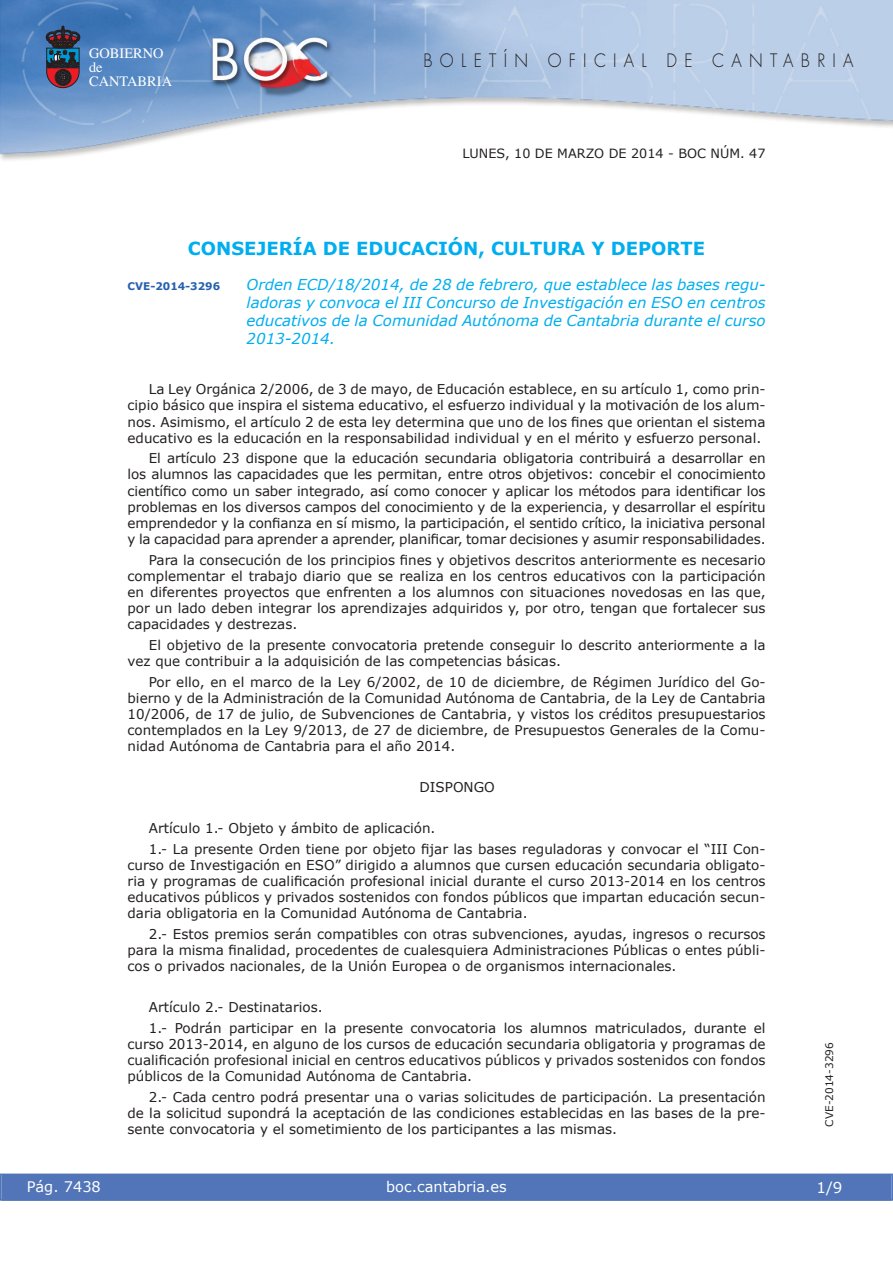
<style>
.page{position:relative;width:893px;height:1263px;background:#fff}
.page>*{position:absolute;margin:0;border:0;box-sizing:border-box;transform-origin:0 0}
.t1{font:700 18px "Verdana";color:#00aeef}
.t2{font:300 18px "Futura";letter-spacing:.45em;color:#231f20;scale:.9 1}
.t3{font:italic 15px/18px "Verdana";color:#00aeef;text-align:justify}
.t4{font:15px "Verdana";color:#fff}
.t5{font:14.55px "Verdana";color:#fff}
.t6{font:14.4px/14.1px "Times";color:#fff}
.t7{font:13.5px/16.2px "Verdana";color:#231f20;text-align:justify}
.t8{font:12.75px "Verdana";color:#231f20}
.t9{font:10.5px "Verdana";color:#231f20}
.t10{font:700 10.5px "Verdana";color:#2561ad}
</style>
<div class="page">
<img style="left:0;top:0;width:893px;height:161px">
<svg style="left:46px;top:26px;width:34px;height:62px;background:#464054"></svg>
<div style="left:1px;top:1174px;width:890px;height:27px;background:#5175b8"></div>
<div style="left:0;top:1174px;width:893px;height:27px;border:1px solid #5175b8"></div>
<p class="t6" style="left:89px;top:47px;width:85px">GOBIERNO de<br>CANTABRIA</p>
<h1 class="t2" style="left:423px;top:52px;width:479px">BOLETÍN OFICIAL DE CANTABRIA</h1>
<p class="t8" style="left:462px;top:145px;width:305px">LUNES, 10 DE MARZO DE 2014 - BOC NÚM. 47</p>
<h1 class="t1" style="left:188px;top:237px;width:519px">CONSEJERÍA DE EDUCACIÓN, CULTURA Y DEPORTE</h1>
<p class="t10" style="left:128px;top:279px;width:94px">CVE-2014-3296</p>
<p class="t3" style="left:247px;top:275px;width:520px">Orden ECD/18/2014, de 28 de febrero, que establece las bases regu&shy;ladoras y convoca el III Concurso de Investigación en ESO en centros educativos de la Comunidad Autónoma de Cantabria durante el curso 2013-2014.</p>
<p class="t7" style="left:128px;top:381px;width:639px;text-indent:21px">La Ley Orgánica 2/2006, de 3 de mayo, de Educación establece, en su artículo 1, como prin&shy;cipio básico que inspira el sistema educativo, el esfuerzo individual y la motivación de los alum&shy;nos. Asimismo, el artículo 2 de esta ley determina que uno de los fines que orientan el sistema educativo es la educación en la responsabilidad individual y en el mérito y esfuerzo personal.</p>
<p class="t7" style="left:128px;top:450px;width:639px;text-indent:21px">El artículo 23 dispone que la educación secundaria obligatoria contribuirá a desarrollar en los alumnos las capacidades que les permitan, entre otros objetivos: concebir el conocimiento científico como un saber integrado, así como conocer y aplicar los métodos para identificar los problemas en los diversos campos del conocimiento y de la experiencia, y desarrollar el espíritu emprendedor y la confianza en sí mismo, la participación, el sentido crítico, la iniciativa personal y la capacidad para aprender a aprender, planificar, tomar decisiones y asumir responsabilidades.</p>
<p class="t7" style="left:128px;top:551px;width:639px;text-indent:21px">Para la consecución de los principios fines y objetivos descritos anteriormente es necesario complementar el trabajo diario que se realiza en los centros educativos con la participación en diferentes proyectos que enfrenten a los alumnos con situaciones novedosas en las que, por un lado deben integrar los aprendizajes adquiridos y, por otro, tengan que fortalecer sus capacidades y destrezas.</p>
<p class="t7" style="left:128px;top:636px;width:639px;text-indent:21px">El objetivo de la presente convocatoria pretende conseguir lo descrito anteriormente a la vez que contribuir a la adquisición de las competencias básicas.</p>
<p class="t7" style="left:128px;top:673px;width:639px;text-indent:21px">Por ello, en el marco de la Ley 6/2002, de 10 de diciembre, de Régimen Jurídico del Go&shy;bierno y de la Administración de la Comunidad Autónoma de Cantabria, de la Ley de Cantabria 10/2006, de 17 de julio, de Subvenciones de Cantabria, y vistos los créditos presupuestarios contemplados en la Ley 9/2013, de 27 de diciembre, de Presupuestos Generales de la Comu&shy;nidad Autónoma de Cantabria para el año 2014.</p>
<p class="t7" style="left:419px;top:779px;width:77px">DISPONGO</p>
<p class="t7" style="left:149px;top:818px;width:618px;line-height:20.4px">Artículo 1.- Objeto y ámbito de aplicación.<br>1.- La presente Orden tiene por objeto fijar las bases reguladoras y convocar el “III Con-</p>
<p class="t7" style="left:128px;top:856px;width:639px">curso de Investigación en ESO” dirigido a alumnos que cursen educación secundaria obligato&shy;ria y programas de cualificación profesional inicial durante el curso 2013-2014 en los centros educativos públicos y privados sostenidos con fondos públicos que impartan educación secun&shy;daria obligatoria en la Comunidad Autónoma de Cantabria.</p>
<p class="t7" style="left:128px;top:925px;width:639px;text-indent:21px">2.- Estos premios serán compatibles con otras subvenciones, ayudas, ingresos o recursos para la misma finalidad, procedentes de cualesquiera Administraciones Públicas o entes públi&shy;cos o privados nacionales, de la Unión Europea o de organismos internacionales.</p>
<p class="t7" style="left:149px;top:997px;width:618px;line-height:20.4px">Artículo 2.- Destinatarios.<br>1.- Podrán participar en la presente convocatoria los alumnos matriculados, durante el</p>
<p class="t7" style="left:128px;top:1035px;width:639px">curso 2013-2014, en alguno de los cursos de educación secundaria obligatoria y programas de cualificación profesional inicial en centros educativos públicos y privados sostenidos con fondos públicos de la Comunidad Autónoma de Cantabria.</p>
<p class="t7" style="left:128px;top:1088px;width:639px;text-indent:21px">2.- Cada centro podrá presentar una o varias solicitudes de participación. La presentación de la solicitud supondrá la aceptación de las condiciones establecidas en las bases de la pre&shy;sente convocatoria y el sometimiento de los participantes a las mismas.</p>
<p class="t9" style="left:823px;top:1127px;width:86px;rotate:-90deg">CVE-2014-3296</p>
<p class="t5" style="left:27px;top:1177px;width:76px">Pág. 7438</p>
<p class="t5" style="left:386px;top:1178px;width:122px">boc.cantabria.es</p>
<p class="t4" style="left:816px;top:1178px;width:27px">1/9</p>
</div>
